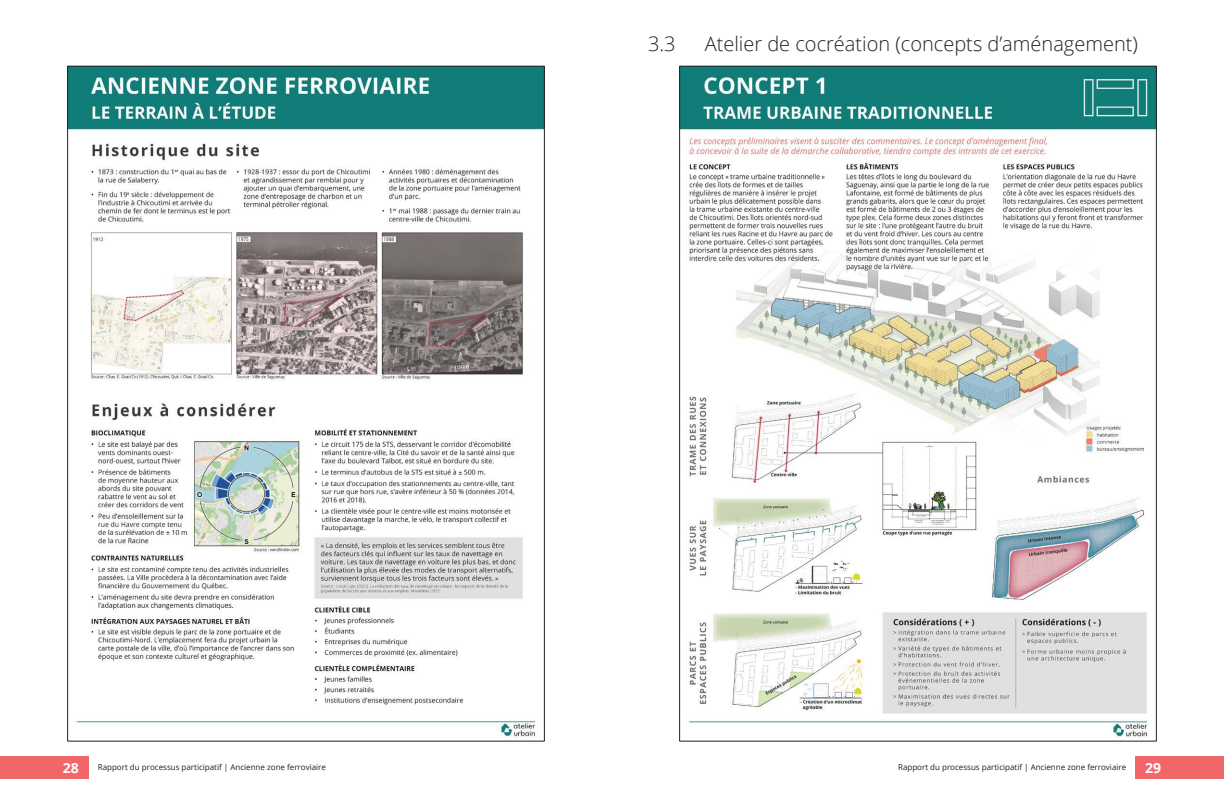
<style>
.page{position:relative;width:1224px;height:792px;background:#fff}
.page>*{position:absolute;margin:0;border:0;box-sizing:border-box;transform-origin:0 0}
.t1{font:300 20px "Open Sans";color:#231f20}
.t2{font:700 14px "Open Sans";color:#fff}
.t3{font:8px "Open Sans";color:#231f20}
</style>
<div class="page">
<div style="left:0;top:756px;width:89px;height:23px;background:#f16669"></div>
<div style="left:1135px;top:756px;width:89px;height:23px;background:#f16669"></div>
<img style="left:69px;top:68px;width:474px;height:670px">
<img style="left:681px;top:68px;width:474px;height:669px">
<p class="t1" style="left:648px;top:30px;width:29px">3.3</p>
<p class="t1" style="left:705px;top:30px;width:435px">Atelier de cocréation (concepts d’aménagement)</p>
<h2 class="t2" style="left:63px;top:758px;width:17px">28</h2>
<p class="t3" style="left:98px;top:762px;width:230px">Rapport du processus participatif | Ancienne zone ferroviaire</p>
<p class="t3" style="left:898px;top:762px;width:230px">Rapport du processus participatif | Ancienne zone ferroviaire</p>
<h2 class="t2" style="left:1145px;top:758px;width:17px">29</h2>
</div>
